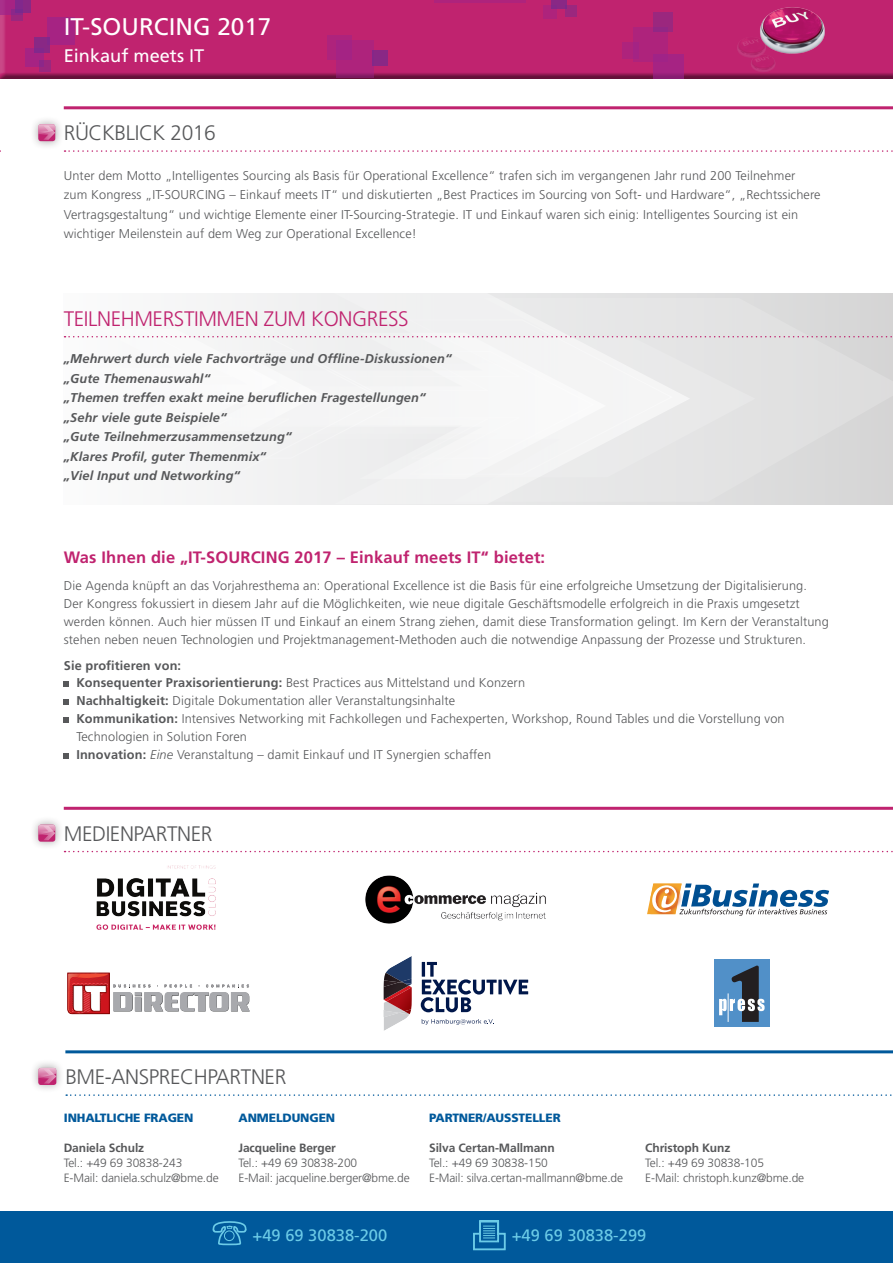
<style>
.page{position:relative;width:893px;height:1263px;background:#fff}
.page>*{position:absolute;margin:0;border:0;box-sizing:border-box;transform-origin:0 0}
.t1{font:24.15px "Frutiger LT Std";color:#fff}
.t2{font:300 21px "Frutiger LT Std";letter-spacing:-.02em;color:#57585a}
.t3{font:300 21px "Frutiger LT Std";letter-spacing:-.02em;color:#c0236f}
.t4{font:18.15px "Frutiger LT Std";color:#fff}
.t5{font:700 16.5px "Frutiger LT Std";letter-spacing:.01em;color:#c0236f}
.t6{font:16.5px "Frutiger LT Std";color:#6ccbe7}
.t7{font:300 12.75px/18px "Frutiger LT Std";letter-spacing:.01em;color:#57585a}
.t8{font:italic 700 12.75px/19.5px "Frutiger LT Std";letter-spacing:.01em;color:#57585a}
.t9{font:700 12.75px/16.5px "Frutiger LT Std";letter-spacing:.01em;color:#57585a}
.t10{font:300 12px/15px "Frutiger LT Std";letter-spacing:-.01em;color:#57585a}
.t11{font:700 12px "Frutiger LT Std";letter-spacing:-.01em;color:#57585a}
.t12{font:900 12px "Frutiger LT Std";letter-spacing:-.01em;color:#00599b}
.s1{font-weight:300}
.s2{font-weight:700}
.s3{font-style:italic}
</style>
<div class="page">
<div style="left:0;top:1212px;width:893px;height:51px;background:#00599b"></div>
<svg style="left:212px;top:1221px;width:35px;height:25px"></svg>
<div style="left:224px;top:1230px;width:10px;height:11px;border:1px solid #6ccbe7;border-radius:50%"></div>
<svg style="left:473px;top:1220px;width:33px;height:31px"></svg>
<div style="left:0;top:0;width:893px;height:80px;background:#231f20;opacity:.55"></div>
<div style="left:327px;top:35px;width:25px;height:25px;background:#ae237c"></div>
<svg style="left:336px;top:40px;width:38px;height:38px"></svg>
<div style="left:372px;top:51px;width:15px;height:15px;background:#892885"></div>
<svg style="left:653px;top:54px;width:30px;height:24px"></svg>
<div style="left:622px;top:42px;width:17px;height:17px;background:#ae237c"></div>
<div style="left:634px;top:27px;width:34px;height:34px;background:linear-gradient(to right,#ad237d,#ac237e)"></div>
<div style="left:653px;top:12px;width:19px;height:20px;background:#9b277e"></div>
<div style="left:543px;top:5px;width:13px;height:13px;background:#ae237c"></div>
<hr style="left:435px;top:0;width:91px;height:2px;background:#99248e">
<div style="left:551px;top:0;width:16px;height:9px;background:#892885"></div>
<div style="left:565px;top:5px;width:11px;height:12px;background:#9b277e"></div>
<svg style="left:0;top:0;width:15px;height:15px"></svg>
<div style="left:15px;top:0;width:16px;height:13px;background:#892885"></div>
<svg style="left:11px;top:9px;width:12px;height:11px"></svg>
<div style="left:47px;top:18px;width:28px;height:27px;background:#a62383"></div>
<div style="left:26px;top:48px;width:18px;height:19px;background:#a62383"></div>
<div style="left:35px;top:37px;width:15px;height:16px;background:#892885"></div>
<svg style="left:39px;top:60px;width:12px;height:12px"></svg>
<img style="left:758px;top:4px;width:71px;height:54px">
<img style="left:735px;top:35px;width:33px;height:24px">
<img style="left:750px;top:54px;width:26px;height:20px">
<svg style="left:64px;top:681px;width:5px;height:5px"></svg>
<svg style="left:64px;top:699px;width:5px;height:5px"></svg>
<svg style="left:64px;top:717px;width:5px;height:5px"></svg>
<svg style="left:64px;top:753px;width:5px;height:5px"></svg>
<hr style="left:64px;top:106px;width:829px;height:3px;background:#c0236f">
<svg style="left:65px;top:150px;width:828px;height:2px"></svg>
<div style="left:30px;top:116px;width:34px;height:34px;background:#231f20;opacity:.4"></div>
<div style="left:38px;top:124px;width:17px;height:17px;background:#c0236f;border-radius:3px"></div>
<svg style="left:38px;top:124px;width:17px;height:16px"></svg>
<hr style="left:64px;top:807px;width:829px;height:3px;background:#c0236f">
<svg style="left:65px;top:851px;width:828px;height:1px"></svg>
<div style="left:30px;top:816px;width:34px;height:34px;background:#231f20;opacity:.4"></div>
<div style="left:38px;top:825px;width:17px;height:17px;background:#c0236f;border-radius:3px"></div>
<svg style="left:38px;top:825px;width:17px;height:15px"></svg>
<img style="left:96px;top:865px;width:120px;height:65px">
<img style="left:365px;top:875px;width:181px;height:49px">
<svg style="left:647px;top:883px;width:182px;height:33px"></svg>
<svg style="left:68px;top:973px;width:182px;height:41px"></svg>
<div style="left:77px;top:1002px;width:6px;height:9px;background:#fff"></div>
<svg style="left:498px;top:980px;width:4px;height:14px"></svg>
<svg style="left:503px;top:980px;width:25px;height:14px"></svg>
<svg style="left:421px;top:962px;width:76px;height:50px"></svg>
<hr style="left:422px;top:962px;width:3px;height:15px;background:#00174a">
<img style="left:387px;top:987px;width:25px;height:23px">
<svg style="left:384px;top:1001px;width:27px;height:30px"></svg>
<img style="left:384px;top:982px;width:25px;height:18px">
<img style="left:384px;top:973px;width:2px;height:9px">
<svg style="left:386px;top:956px;width:26px;height:30px"></svg>
<svg style="left:422px;top:1019px;width:72px;height:5px"></svg>
<div style="left:714px;top:960px;width:56px;height:67px;background:#5190c8"></div>
<svg style="left:719px;top:965px;width:46px;height:57px"></svg>
<svg style="left:207px;top:293px;width:483px;height:211px;fill:#f0f0f1"></svg>
<svg style="left:207px;top:298px;width:686px;height:204px"></svg>
<svg style="left:207px;top:319px;width:92px;height:10px"></svg>
<svg style="left:299px;top:319px;width:375px;height:10px"></svg>
<svg style="left:207px;top:459px;width:548px;height:18px;fill:#f0f0f1"></svg>
<svg style="left:64px;top:329px;width:829px;height:130px"></svg>
<hr style="left:65px;top:1050px;width:828px;height:3px;background:#00599b">
<svg style="left:66px;top:1094px;width:826px;height:2px"></svg>
<div style="left:30px;top:1059px;width:35px;height:34px;background:#231f20;opacity:.4"></div>
<svg style="left:38px;top:1068px;width:18px;height:17px"></svg>
<svg style="left:38px;top:1068px;width:18px;height:15px"></svg>
<h1 class="t1" style="left:64px;top:12px;width:209px">IT-Sourci ng 2017</h1>
<h3 class="t4" style="left:64px;top:45px;width:142px">Einkauf meets IT</h3>
<h2 class="t2" style="left:64px;top:121px;width:154px">Rückblick 2016</h2>
<p class="t7" style="left:64px;top:166px;width:733px;line-height:19.5px">U nter dem Motto „Intelligentes Sourcing als Basis für Operational Excellence“ trafen sich im vergangenen Jahr rund 200 Teilnehmer zum Kongress „IT-SOURCING</p>
<p class="t7" style="left:64px;top:185px;width:758px;line-height:19.5px;text-indent:166px">– Einkauf meets IT“ und diskutierten „Best Practices im Sourcing von Soft- und Hardware“, „Rechtssichere<br>Vertragsgestaltung“ und wichtige Elemente einer IT-Sourcing-Strategie. IT und Einkauf waren sich einig: Intelligentes Sourcing ist ein wichtiger Meilenstein auf dem Weg zur Operational Excellence!</p>
<h2 class="t3" style="left:64px;top:307px;width:346px">Teilnehmerstimmen zum Kongress</h2>
<p class="t8" style="left:64px;top:349px;width:389px">„Mehrwert durch viele Fachvorträge und Offline-Diskussionen“ „Gute Themenauswahl“<br>„Themen treffen exakt meine beruflichen Fragestellungen“ „Sehr viele gute Beispiele“<br>„Gute Teilnehmerzusammensetzung“<br>„Klares Profil, guter Themenmix“<br>„Viel Input und Networking“</p>
<p class="t5" style="left:64px;top:548px;width:483px">Was Ihnen die „IT-SOURCING 2017 – Einkauf meets IT“ bietet:</p>
<p class="t7" style="left:64px;top:576px;width:767px">Die Agenda knüpft an das Vorjahresthema an: Operational Excellence ist die Basis für eine erfolgreiche U msetzung der Digitalisierung.<br>Der Kongress fokussiert in diesem Jahr auf die Möglichkeiten, wie neue digitale Geschäftsmodelle erfolgreich in die Praxis umgesetzt werden können. Auch hier müssen IT und Einkauf an einem Strang ziehen, damit diese Transformation gelingt. Im Kern der Veranstaltung stehen neben neuen Technologien und Projektmanagement-Methoden auch die notwendige Anpassung der Prozesse und Strukturen.</p>
<p class="t9" style="left:76px;top:657px;width:450px;text-indent:-13px">Sie profitieren von:<br>Konsequenter Praxisorientierung: <span class="s1">Best Practices aus M ittelstand und Konzern</span></p>
<p class="t7" style="left:76px;top:691px;width:710px"><span class="s2">Nachhaltigkeit:</span> Digitale Dokumentation aller Veranstaltungsinhalte<br><span class="s2">Kommunikation:</span> Intensives Networking mit Fachkollegen und Fachexperten, Workshop, Round Tables und die Vorstellung von -Technologien in Solution Foren<br><span class="s2">Innovation:</span> <span class="s3">Eine</span> Veranstaltung – damit Einkauf und IT Synergien schaffen</p>
<h2 class="t2" style="left:64px;top:822px;width:150px">M edienpartner</h2>
<h2 class="t2" style="left:65px;top:1065px;width:222px">BME-Ansprechpartner</h2>
<p class="t12" style="left:238px;top:1110px;width:98px">ANMELDUNGEN</p>
<p class="t11" style="left:238px;top:1140px;width:99px">Jacqueline Berger</p>
<p class="t10" style="left:238px;top:1155px;width:173px">Tel.: +49 69 30838-200<br>E-Mail: jacqueline.berger@bme.de</p>
<p class="t12" style="left:64px;top:1110px;width:131px">INHALTLICHE FRAGEN</p>
<p class="t11" style="left:64px;top:1140px;width:82px">Daniela Schulz</p>
<p class="t10" style="left:64px;top:1155px;width:156px">Tel.: +49 69 30838-243<br>E-Mail: daniela.schulz@bme.de</p>
<p class="t12" style="left:429px;top:1110px;width:133px">PARTNER/AUSSTELLER</p>
<p class="t11" style="left:429px;top:1140px;width:127px">Silva Certan-Mallmann</p>
<p class="t10" style="left:429px;top:1155px;width:196px">Tel.: +49 69 30838-150<br>E-Mail: silva.certan-mallmann@bme.de</p>
<p class="t11" style="left:645px;top:1140px;width:87px">Christoph Kunz</p>
<p class="t10" style="left:645px;top:1155px;width:160px">Tel.: +49 69 30838-105<br>E-Mail: christoph.kunz@bme.de</p>
<p class="t6" style="left:253px;top:1226px;width:136px">+49 69 30838-200</p>
<p class="t6" style="left:512px;top:1226px;width:136px">+49 69 30838-299</p>
</div>
